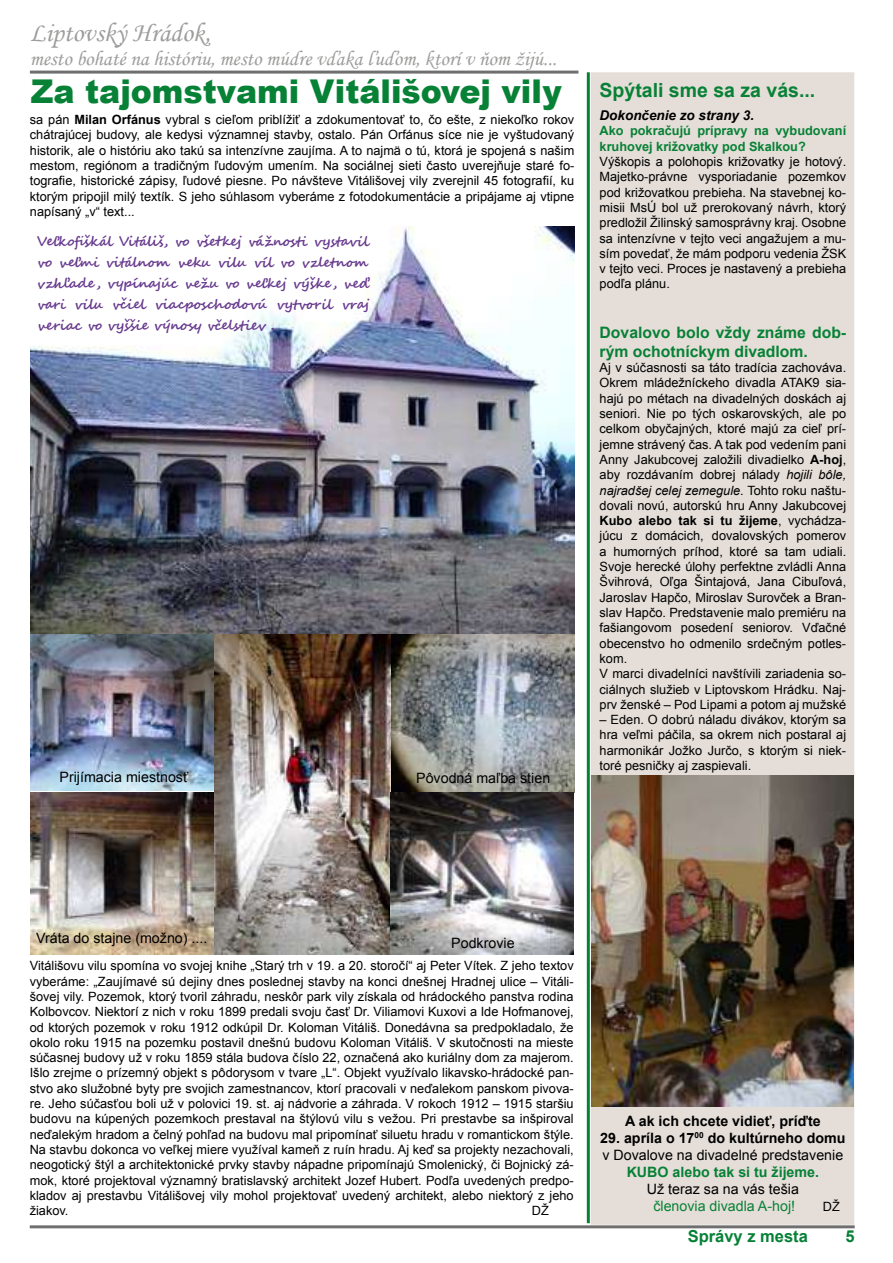
<style>
.page{position:relative;width:893px;height:1263px;background:#fff}
.page>*{position:absolute;margin:0;border:0;box-sizing:border-box;transform-origin:0 0}
.t1{font:900 32.7px "Arial";color:#078136;scale:.96 1}
.t2{font:27px "Monotype Corsiva";color:#9d9d9c}
.t3{font:21px "Monotype Corsiva";color:#9d9d9c}
.t4{font:700 19.5px "Arial";color:#078136}
.t5{font:700 16.5px "Arial";color:#078136}
.t6{font:700 15.75px/18.9px "Arial";color:#078136}
.t7{font:14.25px/17.1px "Arial";color:#000}
.t8{font:700 14.25px "Arial";color:#000}
.t9{font:700 14.25px "Arial";color:#078136}
.t10{font:14.25px "Arial";color:#078136}
.t11{font:700 13.5px/21px "Segoe Script";letter-spacing:-.01em;color:#673a8e;text-align:justify}
.t12{font:italic 700 13.5px "Arial";color:#000}
.t13{font:12.75px/15.3px "Arial";color:#000;text-align:justify}
.t14{font:700 12.75px/15.3px "Arial";color:#078136}
.s1{font-weight:700}
.s2{font-style:italic}
</style>
<div class="page">
<div style="left:591px;top:72px;width:263px;height:1153px;background:#e5ded8"></div>
<hr style="left:587px;top:72px;width:3px;height:1151px;background:#078136">
<hr style="left:30px;top:1225px;width:825px;height:3px;background:#706f6f">
<hr style="left:30px;top:71px;width:548px;height:3px;background:#706f6f">
<img style="left:215px;top:634px;width:176px;height:320px">
<img style="left:31px;top:634px;width:183px;height:320px">
<img style="left:391px;top:634px;width:183px;height:320px">
<img style="left:591px;top:775px;width:263px;height:331px">
<img style="left:30px;top:226px;width:544px;height:408px">
<h2 class="t2" style="left:30px;top:16px;width:182px">Liptovský Hrádok,</h2>
<h3 class="t3" style="left:30px;top:46px;width:529px">mesto bohaté na históriu, mesto múdre vďaka ľuďom, ktorí v ňom žijú...</h3>
<h1 class="t1" style="left:31px;top:68px;width:554px">Za tajomstvami Vitálišovej vily</h1>
<p class="t13" style="left:30px;top:112px;width:546px">sa pán <span class="s1">Milan Orfánus</span> vybral s cieľom priblížiť a zdokumentovať to, čo ešte, z niekoľko rokov chátrajúcej budovy, ale kedysi významnej stavby, ostalo. Pán Orfánus síce nie je vyštudovaný historik, ale o históriu ako takú sa intenzívne zaujíma. A to najmä o tú, ktorá je spojená s našim mestom, regiónom a tradičným ľudovým umením. Na sociálnej sieti často uverejňuje staré fo&shy;tografie, historické zápisy, ľudové piesne. Po návšteve Vitálišovej vily zverejnil 45 fotografií, ku ktorým pripojil milý textík. S jeho súhlasom vyberáme z fotodokumentácie a pripájame aj vtipne napísaný „v“ text...</p>
<p class="t11" style="left:37px;top:231px;width:334px">Veľkofiškál Vitáliš, vo všetkej vážnosti vystavil vo veľmi vitálnom veku vilu víl vo vzletnom vzhľade , vypínajúc vežu vo veľkej výške , veď vari vilu včiel viacposchodovú vytvoril vraj veriac vo vyššie výnosy včelstiev .</p>
<p class="t7" style="left:60px;top:769px;width:130px">Prijímacia miestnosť</p>
<p class="t7" style="left:416px;top:769px;width:136px">Pôvodná maľba stien</p>
<h3 class="t4" style="left:600px;top:77px;width:217px">Spýtali sme sa za vás...</h3>
<p class="t12" style="left:600px;top:106px;width:156px">Dokončenie zo strany 3.</p>
<p class="t14" style="left:600px;top:124px;width:248px">Ako pokračujú prípravy na vybudovaní kruhovej križovatky pod Skalkou?</p>
<p class="t13" style="left:600px;top:154px;width:248px">Výškopis a polohopis križovatky je hotový.<br>Majetko-právne vysporiadanie pozemkov pod križovatkou prebieha. Na stavebnej ko&shy;misii MsÚ bol už prerokovaný návrh, ktorý predložil Žilinský samosprávny kraj. Osobne sa intenzívne v tejto veci angažujem a mu&shy;sím povedať, že mám podporu vedenia ŽSK v tejto veci. Proces je nastavený a prebieha podľa plánu.</p>
<p class="t6" style="left:600px;top:323px;width:248px">Dovalovo bolo vždy známe dob&shy;rým ochotníckym divadlom.</p>
<p class="t13" style="left:600px;top:360px;width:248px;text-align:left">Aj v súčasnosti sa táto tradícia zachováva.<br>Okrem mládežníckeho divadla ATAK9 sia&shy;hajú po métach na divadelných doskách aj seniori. Nie po tých oskarovských, ale po celkom obyčajných, ktoré majú za cieľ prí&shy;jemne strávený čas. A tak pod vedením pani Anny Jakubcovej založili divadielko <span class="s1">A-hoj</span>, aby rozdávaním dobrej nálady <span class="s2">hojili bôle, najradšej celej zemegule</span>. Tohto roku naštu&shy;dovali novú, autorskú hru Anny Jakubcovej <span class="s1">Kubo alebo tak si tu žijeme</span>, vychádza&shy;júcu z domácich, dovalovských pomerov a humorných príhod, ktoré sa tam udiali.<br>Svoje herecké úlohy perfektne zvládli Anna Švihrová, Oľga Šintajová, Jana Cibuľová, Jaroslav Hapčo, Miroslav Surovček a Bran&shy;slav Hapčo. Predstavenie malo premiéru na fašiangovom posedení seniorov. Vďačné obecenstvo ho odmenilo srdečným potles&shy;kom.<br>V marci divadelníci navštívili zariadenia so&shy;ciálnych služieb v Liptovskom Hrádku. Naj&shy;prv ženské – Pod Lipami a potom aj mužské</p>
<p class="t13" style="left:600px;top:712px;width:248px">– Eden. O dobrú náladu divákov, ktorým sa hra veľmi páčila, sa okrem nich postaral aj harmonikár Jožko Jurčo, s ktorým si niek&shy;toré pesničky aj zaspievali.</p>
<p class="t7" style="left:36px;top:929px;width:173px">Vráta do stajne (možno) ....</p>
<p class="t7" style="left:451px;top:934px;width:65px">Podkrovie</p>
<p class="t13" style="left:30px;top:958px;width:545px">Vitálišovu vilu spomína vo svojej knihe „Starý trh v 19. a 20. storočí“ aj Peter Vítek. Z jeho textov vyberáme: „Zaujímavé sú dejiny dnes poslednej stavby na konci dnešnej Hradnej ulice – Vitáli&shy;šovej vily. Pozemok, ktorý tvoril záhradu, neskôr park vily získala od hrádockého panstva rodina Kolbovcov. Niektorí z nich v roku 1899 predali svoju časť Dr. Viliamovi Kuxovi a Ide Hofmanovej, od ktorých pozemok v roku 1912 odkúpil Dr. Koloman Vitáliš. Donedávna sa predpokladalo, že okolo roku 1915 na pozemku postavil dnešnú budovu Koloman Vitáliš. V skutočnosti na mieste súčasnej budovy už v roku 1859 stála budova číslo 22, označená ako kuriálny dom za majerom.<br>Išlo zrejme o prízemný objekt s pôdorysom v tvare „L“. Objekt využívalo likavsko-hrádocké pan&shy;stvo ako služobné byty pre svojich zamestnancov, ktorí pracovali v neďalekom panskom pivova&shy;re. Jeho súčasťou boli už v polovici 19. st. aj nádvorie a záhrada. V rokoch 1912 – 1915 staršiu budovu na kúpených pozemkoch prestaval na štýlovú vilu s vežou. Pri prestavbe sa inšpiroval neďalekým hradom a čelný pohľad na budovu mal pripomínať siluetu hradu v romantickom štýle.<br>Na stavbu dokonca vo veľkej miere využíval kameň z ruín hradu. Aj keď sa projekty nezachovali, neogotický štýl a architektonické prvky stavby nápadne pripomínajú Smolenický, či Bojnický zá&shy;mok, ktoré projektoval významný bratislavský architekt Jozef Hubert. Podľa uvedených predpo&shy;kladov aj prestavbu Vitálišovej vily mohol projektovať uvedený architekt, alebo niektorý z jeho žiakov.</p>
<p class="t13" style="left:532px;top:1203px;width:18px">DŽ</p>
<p class="t8" style="left:625px;top:1111px;width:197px">A ak ich chcete vidieť, príďte</p>
<p class="t7" style="left:600px;top:1129px;width:247px"><span class="s1">29. apríla o 17</span><sup>00</sup> <span class="s1">do kultúrneho domu </span>v Dovalove na divadelné predstavenie</p>
<p class="t9" style="left:627px;top:1162px;width:194px">KUBO alebo tak si tu žijeme.</p>
<p class="t7" style="left:647px;top:1180px;width:154px">Už teraz sa na vás tešia</p>
<p class="t10" style="left:653px;top:1197px;width:143px">členovia divadla A-hoj!</p>
<p class="t13" style="left:823px;top:1199px;width:18px">DŽ</p>
<p class="t5" style="left:688px;top:1225px;width:122px">Správy z mesta</p>
<p class="t5" style="left:845px;top:1225px;width:11px">5</p>
</div>
